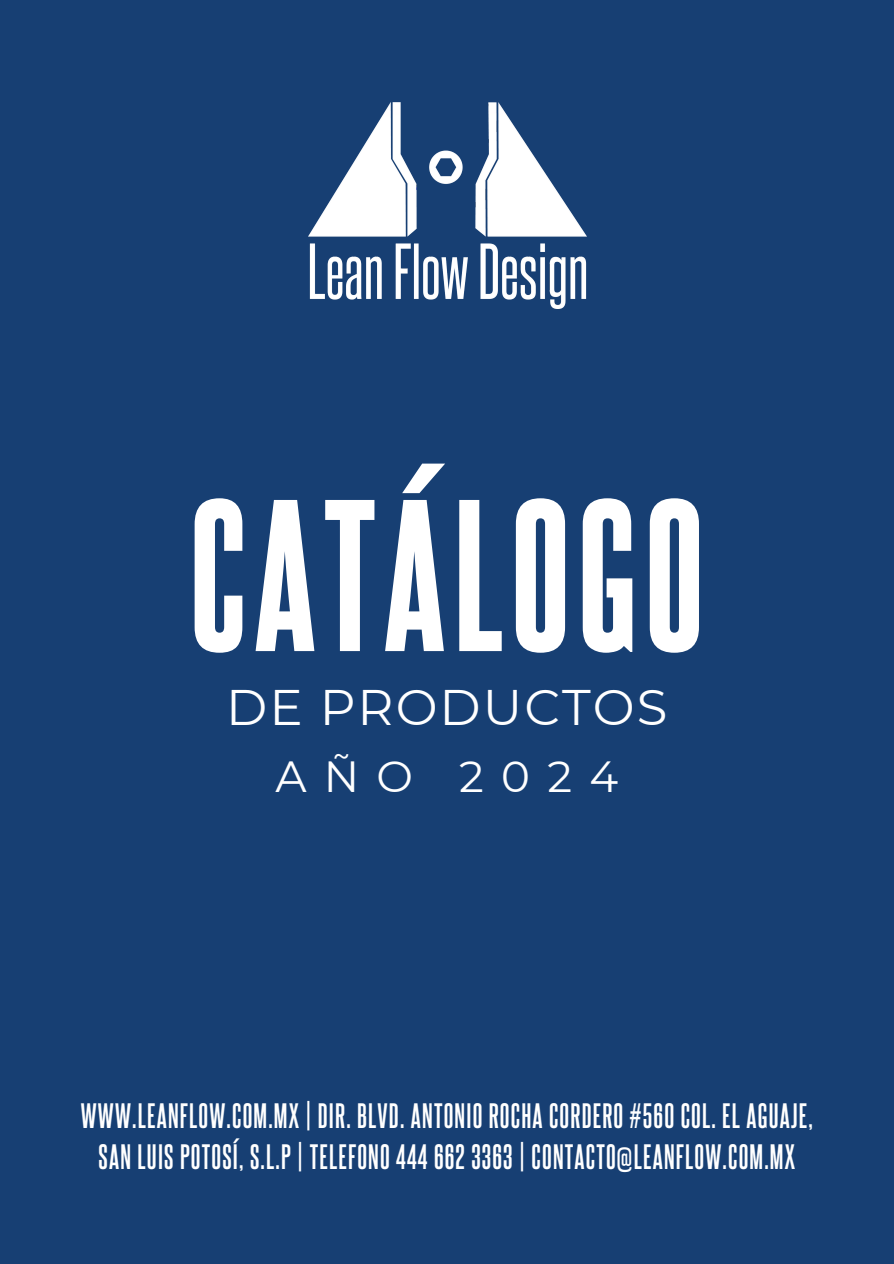
<style>
.page{position:relative;width:894px;height:1264px;background:#fff}
.page>*{position:absolute;margin:0;border:0;box-sizing:border-box;transform-origin:0 0}
.t1{font:183.6px "Steelfish Eb";letter-spacing:.04em;color:#fff}
.t2{font:49.8px "Montserrat";letter-spacing:.04em;color:#fff}
.t3{font:43.5px "Montserrat";letter-spacing:.4em;color:#fff}
.t4{font:700 30px/41.7px "Steelfish Rg";letter-spacing:.04em;color:#fff;text-align:center}
</style>
<div class="page">
<div style="left:0;top:0;width:893px;height:1263px;background:#173f73"></div>
<img style="left:308px;top:103px;width:278px;height:206px">
<p class="t1" style="left:189px;top:458px;width:516px">CATÁLOGO</p>
<h1 class="t2" style="left:226px;top:676px;width:442px">DE PRODUCTOS</h1>
<h2 class="t3" style="left:275px;top:750px;width:344px">AÑO 2024</h2>
<h3 class="t4" style="left:81px;top:1093px;width:733px">WWW.LEANFLOW.COM.MX | DIR. BLVD. ANTONIO ROCHA CORDERO #560 COL. EL AGUAJE,<br>SAN LUIS POTOSÍ, S.L.P | TELEFONO 444 662 3363 | CONTACTO@LEANFLOW.COM.MX</h3>
</div>
